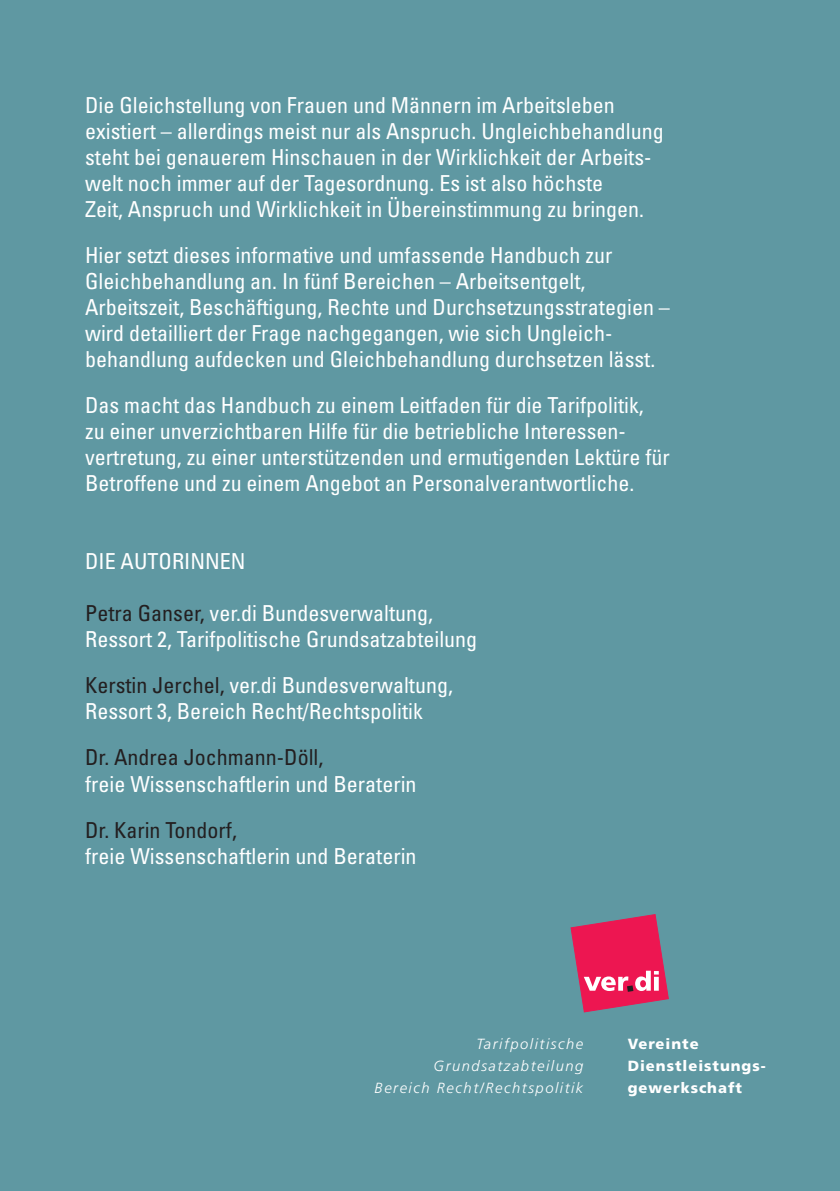
<style>
.page{position:relative;width:840px;height:1191px;background:#fff}
.page>*{position:absolute;margin:0;border:0;box-sizing:border-box;transform-origin:0 0}
.t1{font:condensed 22px/26px "Univers";color:#fff}
.t2{font:condensed 22px "Univers";color:#231f20}
.t3{font:italic 300 14.8px/22px "Frutiger";letter-spacing:.105em;color:#fff;text-align:right}
.t4{font:900 14.8px/22px "Frutiger";letter-spacing:.065em;color:#fff}
.s1{color:#231f20}
</style>
<div class="page">
<div style="left:0;top:0;width:839px;height:1191px;background:#5f98a2"></div>
<svg style="left:570px;top:914px;width:98px;height:98px"></svg>
<p class="t1" style="left:85px;top:94px;width:579px">Die Gleichstellung von Frauen und Männern im Arbeitsleben existiert – allerdings meist nur als Anspruch. Ungleichbehandlung steht bei genauerem Hinschauen in der Wirklichkeit der Arbeits&shy;welt noch immer auf der Tagesordnung. Es ist also höchste<br>Zeit, Anspruch und Wirklichkeit in Übereinstimmung zu bringen.</p>
<p class="t1" style="left:85px;top:244px;width:586px">Hier setzt dieses informative und umfassende Handbuch zur Gleichbehandlung an. In fünf Bereichen – Arbeitsentgelt, Arbeitszeit, Beschäftigung, Rechte und Durchsetzungsstrategien – wird detailliert der Frage nachgegangen, wie sich Ungleich&shy;behandlung aufdecken und Gleichbehandlung durchsetzen lässt.</p>
<p class="t1" style="left:85px;top:394px;width:586px">Das macht das Handbuch zu einem Leitfaden für die Tarifpolitik,<br>zu einer unverzichtbaren Hilfe für die betriebliche Interessen&shy;vertretung, zu einer unterstützenden und ermutigenden Lektüre für Betroffene und zu einem Angebot an Personalverantwortliche.</p>
<p class="t1" style="left:85px;top:550px;width:162px">DIE AUTORINNEN</p>
<p class="t1" style="left:85px;top:602px;width:393px"><span class="s1">Petra Ganser,</span> ver.di Bundesverwaltung,<br>Ressort 2, Tarifpolitische Grundsatzabteilung</p>
<p class="t1" style="left:85px;top:674px;width:369px"><span class="s1">Kerstin Jerchel,</span> ver.di Bundesverwaltung,<br>Ressort 3, Bereich Recht/Rechtspolitik</p>
<p class="t2" style="left:85px;top:749px;width:239px">Dr. Andrea Jochmann-Döll,</p>
<p class="t1" style="left:85px;top:772px;width:333px">freie Wissenschaftlerin und Beraterin</p>
<p class="t2" style="left:85px;top:821px;width:153px">Dr. Karin Tondorf,</p>
<p class="t1" style="left:85px;top:844px;width:333px">freie Wissenschaftlerin und Beraterin</p>
<p class="t3" style="left:374px;top:1033px;width:210px">Tarifpolitische<br>Grundsatzabteilung<br>Bereich Recht/Rechtspolitik</p>
<p class="t4" style="left:627px;top:1033px;width:139px">Vereinte<br>Dienstleistungs&shy;gewerkschaft</p>
</div>
